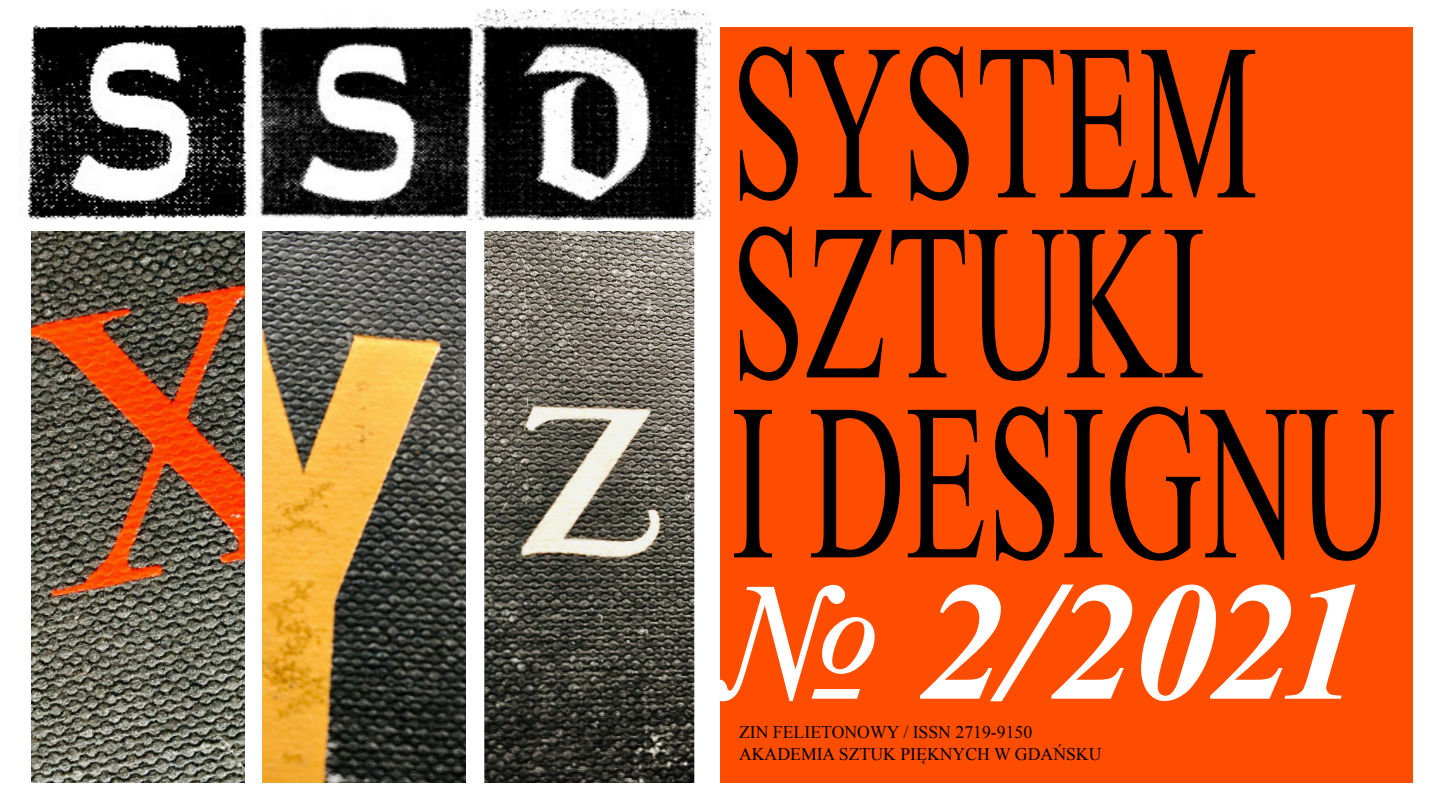
<style>
.page{position:relative;width:1440px;height:810px;background:#fff}
.page>*{position:absolute;margin:0;border:0;box-sizing:border-box;transform-origin:0 0}
.t1{font:222.75px/180px "Times New Roman";color:#000;scale:.6 1}
.t2{font:italic 700 168.9px "Times New Roman";color:#fff}
.t3{font:17.7px "Times New Roman";color:#000}
.s1{font-weight:400}
</style>
<div class="page">
<img style="left:20px;top:25px;width:232px;height:195px">
<img style="left:475px;top:9px;width:236px;height:210px">
<img style="left:257px;top:25px;width:217px;height:193px">
<div style="left:720px;top:27px;width:693px;height:756px;background:#ff4d00"></div>
<img style="left:484px;top:231px;width:210px;height:552px">
<img style="left:263px;top:231px;width:203px;height:552px">
<img style="left:31px;top:231px;width:213px;height:552px">
<h1 class="t1" style="left:731px;top:29px;width:1109px">SYSTEM<br>SZTUKI<br>I DESIGNU</h1>
<h2 class="t2" style="left:718px;top:524px;width:649px"><span class="s1">№</span> 2/2021</h2>
<p class="t3" style="left:739px;top:721px;width:295px">ZIN FELIETONOWY / ISSN 2719-9150</p>
<p class="t3" style="left:739px;top:742px;width:364px">AKADEMIA SZTUK PIĘKNYCH W GDAŃSKU</p>
</div>
